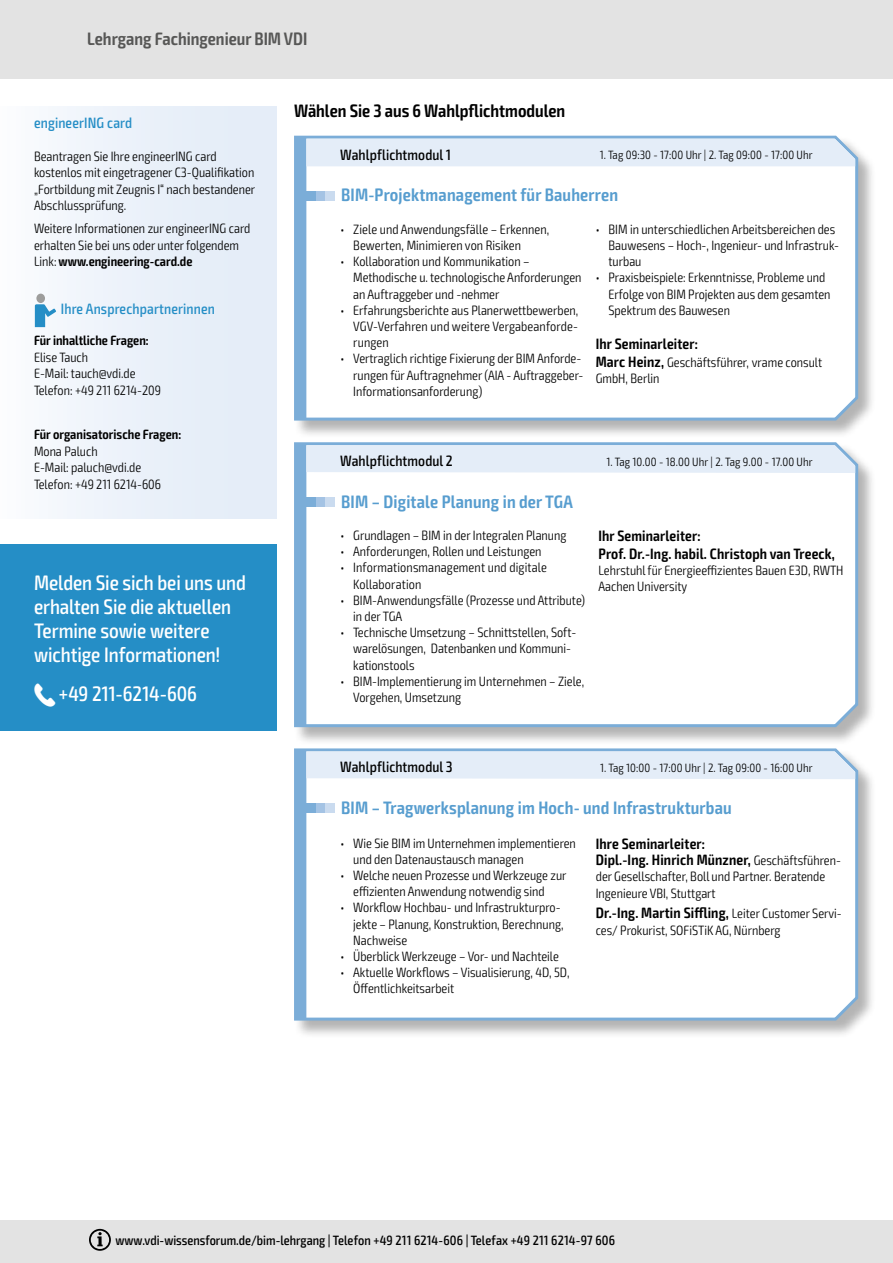
<style>
.page{position:relative;width:893px;height:1263px;background:#fff}
.page>*{position:absolute;margin:0;border:0;box-sizing:border-box;transform-origin:0 0}
.t1{font:500 condensed 21px/24px "Exo 2";letter-spacing:-.005em;color:#fff}
.t2{font:600 condensed 18px "Exo 2";letter-spacing:.01em;color:#579dcf}
.t3{font:600 condensed 18px "Exo 2";color:#000}
.t4{font:600 condensed 18px "Exo 2";color:#575756}
.t5{font:600 condensed 15px/18px "Exo 2";letter-spacing:.01em;color:#000}
.t6{font:500 condensed 15px "Exo 2";letter-spacing:.005em;color:#000}
.t7{font:500 condensed 15px "Exo 2";letter-spacing:.01em;color:#258ec6}
.t8{font:300 condensed 13.5px/16.2px "Exo 2";color:#000}
.t9{font:500 condensed 13.5px "Exo 2";color:#000}
.t10{font:600 condensed 13.5px "Exo 2";color:#000}
.t11{font:300 condensed 12px "Exo 2";letter-spacing:.01em;color:#000}
.s1{font-weight:600}
.s2{font-weight:600;font-size:15px}
.s3{font-weight:300;font-size:13.5px}
</style>
<div class="page">
<div style="left:0;top:1220px;width:893px;height:43px;background:#e3e3e3"></div>
<svg style="left:89px;top:1229px;width:22px;height:22px"></svg>
<div style="left:0;top:106px;width:276px;height:413px;background:linear-gradient(to right,#f9fbfd,#e1eaf7)"></div>
<div style="left:36px;top:294px;width:9px;height:9px;background:#9d9d9c;border-radius:50%"></div>
<svg style="left:35px;top:304px;width:21px;height:23px"></svg>
<div style="left:0;top:0;width:893px;height:79px;background:#e3e3e3"></div>
<div style="left:294px;top:136px;width:582px;height:303px;background:#000;opacity:.3"></div>
<svg style="left:294px;top:135px;width:566px;height:287px;background:#9bb9d2"></svg>
<svg style="left:296px;top:137px;width:559px;height:282px"></svg>
<div style="left:310px;top:191px;width:25px;height:9px;background:#cadbef"></div>
<div style="left:308px;top:191px;width:17px;height:9px;background:#a4c3e4"></div>
<div style="left:305px;top:191px;width:10px;height:9px;background:#7badd8"></div>
<div style="left:294px;top:442px;width:582px;height:303px;background:#000;opacity:.3"></div>
<svg style="left:294px;top:442px;width:566px;height:287px;background:#97b5cf"></svg>
<svg style="left:296px;top:444px;width:559px;height:282px"></svg>
<div style="left:310px;top:497px;width:25px;height:10px;background:#cadbef"></div>
<div style="left:308px;top:497px;width:17px;height:10px;background:#a4c3e4"></div>
<div style="left:305px;top:497px;width:10px;height:10px;background:#7badd8"></div>
<div style="left:294px;top:748px;width:582px;height:290px;background:#000;opacity:.3"></div>
<svg style="left:294px;top:748px;width:566px;height:274px;background:#97b7d1"></svg>
<svg style="left:296px;top:750px;width:559px;height:269px"></svg>
<div style="left:310px;top:804px;width:25px;height:9px;background:#cadbef"></div>
<div style="left:308px;top:804px;width:17px;height:9px;background:#a4c3e4"></div>
<div style="left:305px;top:804px;width:10px;height:9px;background:#7badd8"></div>
<div style="left:0;top:544px;width:276px;height:187px;background:#258ec6"></div>
<h2 class="t4" style="left:87px;top:28px;width:222px">Lehrgang Fachingenieur BIM VDI</h2>
<p class="t7" style="left:34px;top:114px;width:100px">engineerING card</p>
<p class="t8" style="left:34px;top:148px;width:223px">Beantragen Sie Ihre engineerING card kostenlos mit eingetragener C3-Qualifikation „Fortbildung mit Zeugnis I“ nach bestandener Abschlussprüfung.</p>
<p class="t8" style="left:34px;top:220px;width:218px">Weitere Informationen zur engineerING card erhalten Sie bei uns oder unter folgendem<br>Link:<span class="s1">www.engineering-card.de</span></p>
<p class="t7" style="left:61px;top:300px;width:156px">Ihre Ansprechpartnerinnen</p>
<p class="t10" style="left:34px;top:333px;width:116px">Für inhaltliche Fragen:</p>
<p class="t8" style="left:34px;top:349px;width:128px">Elise Tauch<br>E-Mail: tauch@vdi.de<br>Telefon: +49 211 6214-209</p>
<p class="t10" style="left:34px;top:426px;width:149px">Für organisatorische Fragen:</p>
<p class="t8" style="left:34px;top:443px;width:128px">Mona Paluch<br>E-Mail: paluch@vdi.de<br>Telefon: +49 211 6214-606</p>
<h1 class="t1" style="left:34px;top:571px;width:213px">Melden Sie sich bei uns und erhalten Sie die aktuellen<br>Termine sowie weitere wichtige Informationen!</h1>
<h1 class="t1" style="left:34px;top:682px;width:165px"><sub>H</sub> +49 211-6214-606</h1>
<h2 class="t3" style="left:294px;top:100px;width:273px">Wählen Sie 3 aus 6 Wahlpflichtmodulen</h2>
<p class="t6" style="left:340px;top:146px;width:112px">Wahlpflichtmodul 1</p>
<p class="t11" style="left:600px;top:148px;width:215px">1. Tag 09:30 - 17:00 Uhr | 2. Tag 09:00 - 17:00 Uhr</p>
<h2 class="t2" style="left:341px;top:184px;width:278px">BIM-Projektmanagement für Bauherren</h2>
<p class="t8" style="left:353px;top:221px;width:197px;text-indent:-13px">• Ziele und Anwendungsfälle – Erkennen,<br>Bewerten, Minimieren von Risiken</p>
<p class="t8" style="left:353px;top:254px;width:230px;text-indent:-13px">• Kollaboration und Kommunikation –<br>Methodische u. technologische Anforderungen an Auftraggeber und -nehmer</p>
<p class="t8" style="left:353px;top:302px;width:227px;text-align:justify;text-indent:-13px">• Erfahrungsberichte aus Planerwettbewerben, VGV-Verfahren und weitere Vergabeanforde&shy;rungen</p>
<p class="t8" style="left:353px;top:351px;width:232px;text-indent:-13px">• Vertraglich richtige Fixierung der BIM Anforde&shy;rungen für Auftragnehmer (AIA - Auftraggeber-<br>Informationsanforderung)</p>
<p class="t8" style="left:608px;top:221px;width:232px;text-indent:-13px">• BIM in unterschiedlichen Arbeitsbereichen des<br>Bauwesens – Hoch-, Ingenieur- und Infrastruk&shy;turbau</p>
<p class="t8" style="left:608px;top:270px;width:223px;text-indent:-13px">• Praxisbeispiele: Erkenntnisse, Probleme und<br>Erfolge von BIM Projekten aus dem gesamten<br>Spektrum des Bauwesen</p>
<p class="t5" style="left:596px;top:335px;width:104px">Ihr Seminarleiter:</p>
<p class="t8" style="left:596px;top:354px;width:228px"><span class="s2">Marc Heinz,</span> Geschäftsführer, vrame consult<br>GmbH, Berlin</p>
<p class="t6" style="left:340px;top:452px;width:114px">Wahlpflichtmodul 2</p>
<p class="t11" style="left:606px;top:455px;width:208px">1. Tag 10.00 - 18.00 Uhr | 2. Tag 9.00 - 17.00 Uhr</p>
<h2 class="t2" style="left:341px;top:491px;width:233px">BIM – Digitale Planung in der TGA</h2>
<p class="t8" style="left:340px;top:527px;width:227px">• Grundlagen – BIM in der Integralen Planung</p>
<p class="t8" style="left:340px;top:544px;width:202px">• Anforderungen, Rollen und Leistungen</p>
<p class="t8" style="left:353px;top:560px;width:195px;text-indent:-13px">• Informationsmanagement und digitale<br>Kollaboration</p>
<p class="t8" style="left:353px;top:592px;width:233px;text-indent:-13px">• BIM-Anwendungsfälle (Prozesse und Attribute) in der TGA</p>
<p class="t8" style="left:353px;top:625px;width:225px;text-indent:-13px">• Technische Umsetzung – Schnittstellen, Soft&shy;warelösungen, Datenbanken und Kommuni&shy;kationstools</p>
<p class="t8" style="left:353px;top:673px;width:233px;text-indent:-13px">• BIM-Implementierung im Unternehmen – Ziele,<br>Vorgehen, Umsetzung</p>
<p class="t5" style="left:598px;top:527px;width:238px">Ihr Seminarleiter:<br>Prof. Dr.-Ing. habil. Christoph van Treeck,</p>
<p class="t8" style="left:598px;top:563px;width:247px">Lehrstuhl für Energieeffizientes Bauen E3D, RWTH<br>Aachen University</p>
<p class="t6" style="left:340px;top:758px;width:114px">Wahlpflichtmodul 3</p>
<p class="t11" style="left:600px;top:761px;width:214px">1. Tag 10:00 - 17:00 Uhr | 2. Tag 09:00 - 16:00 Uhr</p>
<h2 class="t2" style="left:341px;top:797px;width:392px">BIM – Tragwerksplanung im Hoch- und Infrastrukturbau</h2>
<p class="t8" style="left:353px;top:835px;width:224px;text-indent:-13px">• Wie Sie BIM im Unternehmen implementieren und den Datenaustausch managen</p>
<p class="t8" style="left:353px;top:867px;width:215px;text-indent:-13px">• Welche neuen Prozesse und Werkzeuge zur effizienten Anwendung notwendig sind</p>
<p class="t8" style="left:353px;top:900px;width:212px;text-indent:-13px">• Workflow Hochbau- und Infrastrukturpro&shy;jekte – Planung, Konstruktion, Berechnung,<br>Nachweise</p>
<p class="t8" style="left:340px;top:948px;width:220px">• Überblick Werkzeuge – Vor- und Nachteile</p>
<p class="t8" style="left:353px;top:965px;width:218px;text-indent:-13px">• Aktuelle Workflows – Visualisierung, 4D, 5D,<br>Öffentlichkeitsarbeit</p>
<p class="t5" style="left:596px;top:835px;width:247px;line-height:16.5px">Ihre Seminarleiter:<br>Dipl.-Ing. Hinrich Münzner, <span class="s3">Geschäftsführen-</span></p>
<p class="t8" style="left:596px;top:869px;width:231px">der Gesellschafter, Boll und Partner. Beratende<br>Ingenieure VBI, Stuttgart</p>
<p class="t5" style="left:596px;top:904px;width:248px">Dr.-Ing. Martin Siffling, <span class="s3">Leiter Customer Servi-</span></p>
<p class="t8" style="left:596px;top:922px;width:186px">ces/ Prokurist, SOFiSTiK AG, Nürnberg</p>
<p class="t9" style="left:115px;top:1232px;width:501px">www.vdi-wissensforum.de/bim-lehrgang | Telefon +49 211 6214-606 | Telefax +49 211 6214-97 606</p>
</div>
